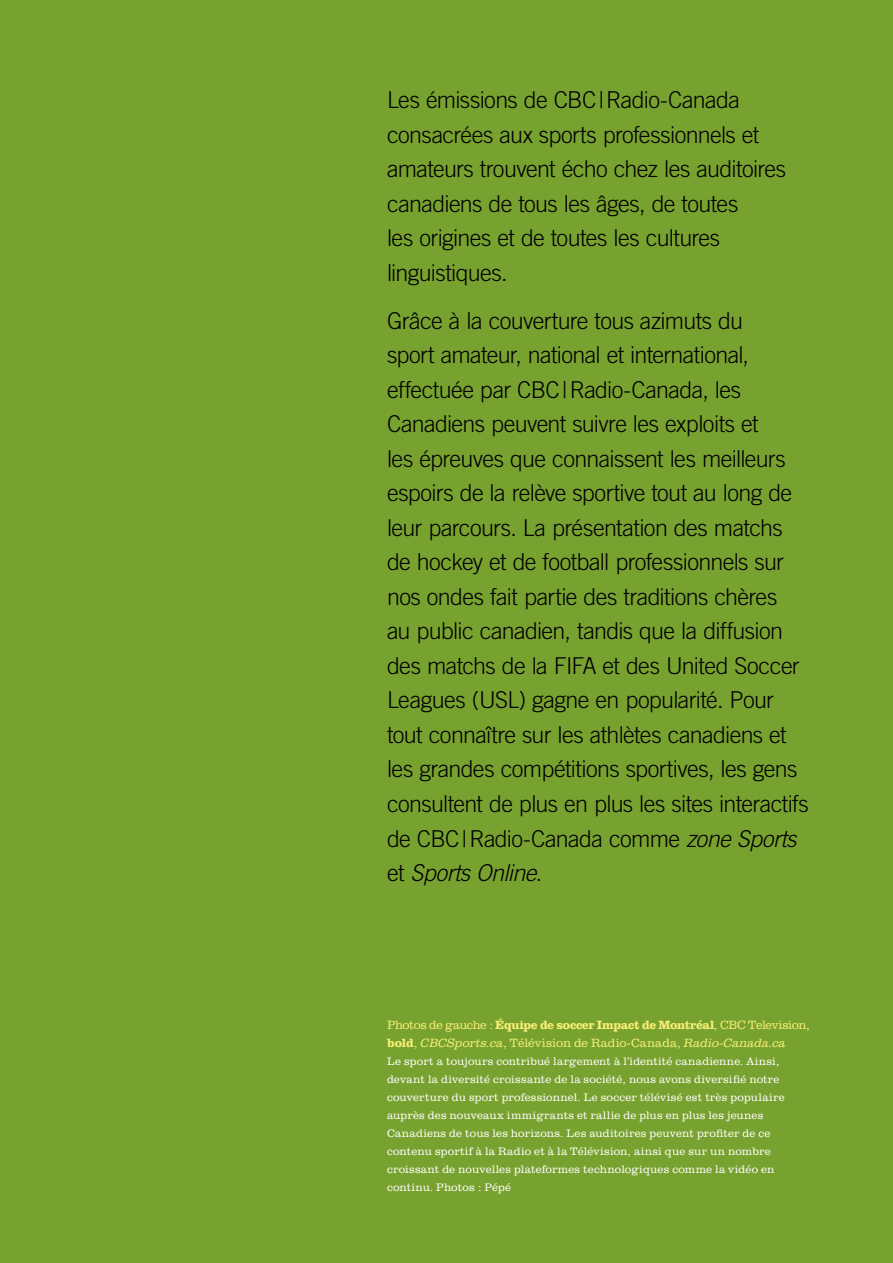
<style>
.page{position:relative;width:893px;height:1263px;background:#78a22f}
.page>*{position:absolute;margin:0;border:0;box-sizing:border-box;transform-origin:0 0}
.t1{font:300 23.25px/34.5px "Trade Gothic";letter-spacing:-.025em;color:#000}
.t2{font:300 12.3px/18px "URW Clarendon TCE";letter-spacing:-.015em;color:#f7ef76}
.t3{font:300 11.25px/18px "URW Clarendon TCE";letter-spacing:.01em;color:#fff}
.s1{font-style:italic}
.s2{font-weight:700}
</style>
<div class="page">
<p class="t1" style="left:387px;top:83px;width:401px">Les émissions de CBC| Radio‑Canada consacrées aux sports professionnels et amateurs trouvent écho chez les auditoires canadiens de tous les âges, de toutes<br>les origines et de toutes les cultures linguistiques.</p>
<p class="t1" style="left:387px;top:303px;width:407px">Grâce à la couverture tous azimuts du sport amateur, national et international, effectuée par CBC| Radio‑Canada, les Canadiens peuvent suivre les exploits et<br>les épreuves que connaissent les meilleurs espoirs de la relève sportive tout au long de leur parcours. La présentation des matchs de hockey et de football professionnels sur nos ondes fait partie des traditions chères au public canadien, tandis que la diffusion des matchs de la FIFA</p>
<p class="t1" style="left:387px;top:648px;width:423px;text-indent:216px">et des U nited Soccer Leagues (USL) gagne en popularité. Pour tout connaître sur les athlètes canadiens et les grandes compétitions sportives, les gens consultent de plus en plus les sites interactifs de CBC| Radio‑Canada comme <span class="s1">zone Sports </span>et <span class="s1">Sports Online</span>.</p>
<p class="t2" style="left:387px;top:1016px;width:424px">Photos de gauche : <span class="s2">Équipe de soccer Impact de Montréal</span>, CB C Television, <span class="s2">bold</span>, <span class="s1">CBCSports.ca</span>, Télévision de Radio-Canada, <span class="s1">Radio-Canada.ca</span></p>
<p class="t3" style="left:387px;top:1052px;width:399px">L e sport a toujours contribué largement à l’identité canadienne. Ainsi, devant la diversité croissante de la société, nous avons diversifié notre couverture du sport professionnel. L e soccer télévisé est très populaire auprès des nouveaux immigrants et rallie de plus en plus les jeunes Canadiens de tous les horizons. L es auditoires peuvent profiter de ce contenu sportif à la Radio et à la Télévision, ainsi que sur un nombre croissant de nouvelles plateformes technologiques comme la vidéo en continu. Photos : Pépé</p>
</div>
